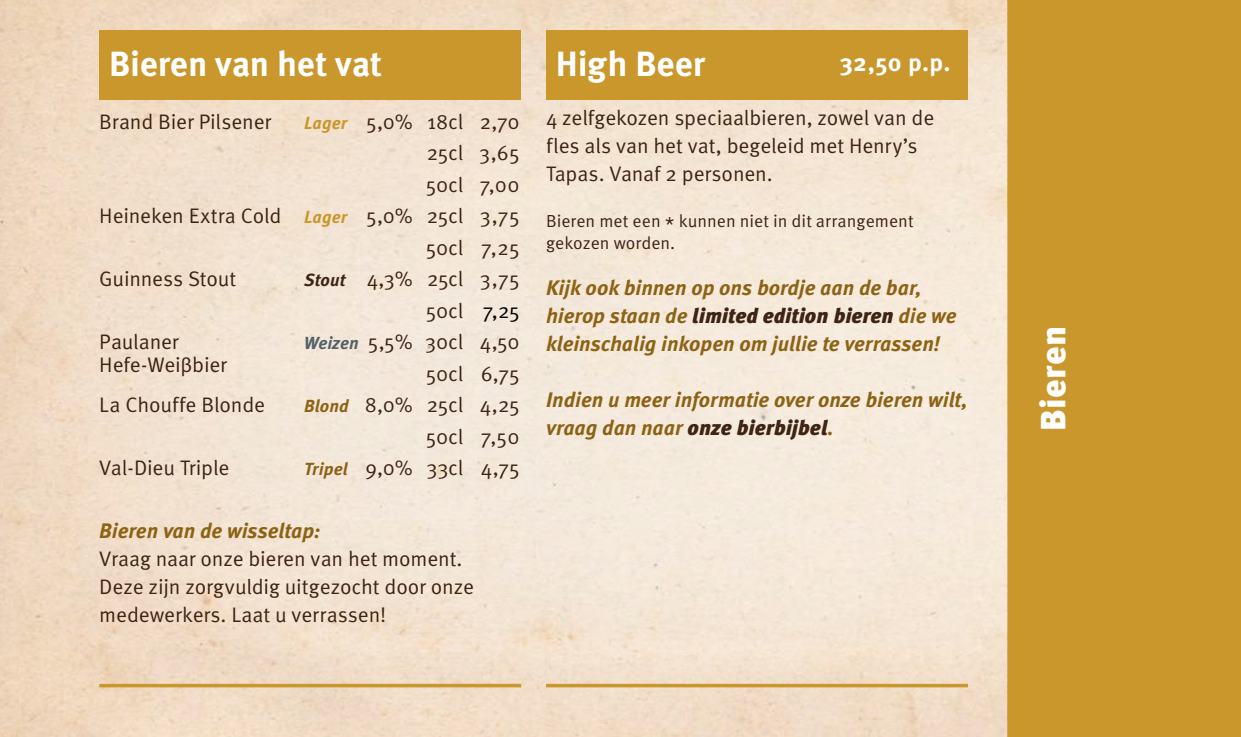
<style>
.page{position:relative;width:1241px;height:737px;background:#fff}
.page>*{position:absolute;margin:0;border:0;box-sizing:border-box;transform-origin:0 0}
.t1{font:700 35px "FF Meta Pro";letter-spacing:-.005em;color:#fff}
.t2{font:900 35px "FF Meta Pro";letter-spacing:.015em;color:#fff}
.t3{font:700 24.5px "FF Meta Pro";color:#fff}
.t4{font:21px/28px "FF Meta Pro";letter-spacing:-.01em;color:#3d2415;text-align:right}
.t5{font:italic 700 21px/28px "FF Meta Pro";letter-spacing:-.005em;color:#8c6214}
.t6{font:17.5px/22.8px "FF Meta Pro";letter-spacing:.005em;color:#3d2415}
.s1{font-weight:700;font-style:italic;font-size:17.5px;color:#c9972b}
.s2{font-weight:700;font-style:italic;font-size:17.5px}
.s3{color:#000}
.s4{font-weight:700;font-style:italic;font-size:17.5px;color:#526265}
.s5{font-weight:700;font-style:italic;font-size:17.5px;color:#8c6214}
.s6{font-size:21px}
.s7{font-weight:900;color:#3d2415}
</style>
<div class="page">
<img style="left:0;top:0;width:1007px;height:737px">
<div style="left:1007px;top:0;width:233px;height:737px;background:#c9972b"></div>
<div style="left:99px;top:30px;width:422px;height:69px;background:#c9972b"></div>
<div style="left:546px;top:30px;width:421px;height:69px;background:#c9972b"></div>
<hr style="left:99px;top:684px;width:422px;height:3px;background:#c9972b">
<hr style="left:546px;top:684px;width:421px;height:3px;background:#c9972b">
<h1 class="t1" style="left:109px;top:36px;width:274px">Bieren van het vat</h1>
<p class="t4" style="left:99px;top:106px;width:173px">Brand Bier Pilsener</p>
<p class="t4" style="left:304px;top:106px;width:217px"><span class="s1">Lager</span> 5,0% 18cl 2,70</p>
<p class="t4" style="left:427px;top:137px;width:94px">25cl 3,65</p>
<p class="t4" style="left:426px;top:169px;width:95px">50cl 7,00</p>
<p class="t4" style="left:99px;top:200px;width:421px">Heineken Extra Cold <span class="s1">Lager</span> 5,0% 25cl 3,75</p>
<p class="t4" style="left:426px;top:232px;width:95px">50cl 7,25</p>
<p class="t4" style="left:99px;top:263px;width:138px">Guinness Stout</p>
<p class="t4" style="left:304px;top:262px;width:217px;line-height:31.5px"><span class="s2">Stout</span> 4,3% 25cl 3,75<br>50cl <span class="s3">7,25</span></p>
<p class="t4" style="left:99px;top:326px;width:81px">Paulaner</p>
<p class="t4" style="left:304px;top:326px;width:217px"><span class="s4">Weizen</span> 5,5% 30cl 4,50</p>
<p class="t4" style="left:99px;top:349px;width:129px">Hefe-Weiβbier</p>
<p class="t4" style="left:426px;top:358px;width:95px">50cl 6,75</p>
<p class="t4" style="left:99px;top:389px;width:167px">La Chouffe Blonde</p>
<p class="t4" style="left:304px;top:388px;width:217px;line-height:31.5px"><span class="s5">Blond</span> 8,0% 25cl 4,25<br>50cl 7,50</p>
<p class="t4" style="left:99px;top:452px;width:132px">Val-Dieu Triple</p>
<p class="t4" style="left:304px;top:452px;width:217px"><span class="s5">Tripel</span> 9,0% 33cl 4,75</p>
<p class="t5" style="left:99px;top:515px;width:222px">Bieren van de wisseltap:</p>
<p class="t4" style="left:99px;top:543px;width:376px;text-align:left">Vraag naar onze bieren van het moment.<br>Deze zijn zorgvuldig uitgezocht door onze medewerkers. Laat u verrassen!</p>
<h1 class="t1" style="left:556px;top:36px;width:151px">High Beer</h1>
<p class="t3" style="left:839px;top:43px;width:112px">32,50 p.p.</p>
<p class="t4" style="left:546px;top:102px;width:390px;text-align:left">4 zelfgekozen speciaalbieren, zowel van de fles als van het vat, begeleid met Henry’s<br>Tapas. Vanaf 2 personen.</p>
<p class="t6" style="left:546px;top:208px;width:369px">Bieren met een <span class="s6">*</span> kunnen niet in dit arrangement gekozen worden.</p>
<p class="t5" style="left:546px;top:272px;width:412px">Kijk ook binnen op ons bordje aan de bar, hierop staan de <span class="s7">limited edition bieren</span> die we kleinschalig inkopen om jullie te verrassen!</p>
<p class="t5" style="left:546px;top:384px;width:423px">Indien u meer informatie over onze bieren wilt, vraag dan naar <span class="s7">onze bierbijbel</span>.</p>
<h1 class="t2" style="left:1025px;top:431px;width:108px;rotate:-90deg">Bieren</h1>
</div>
